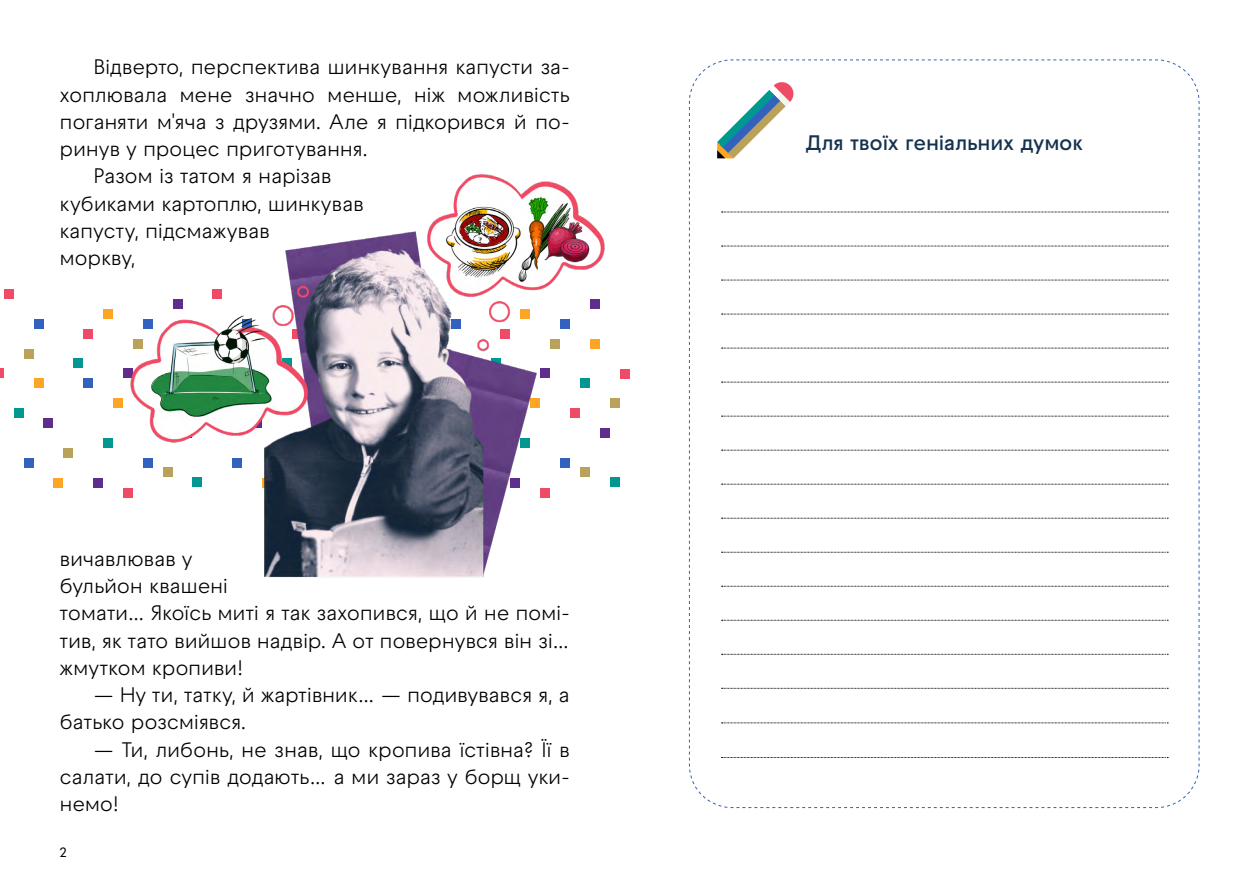
<style>
.page{position:relative;width:1259px;height:893px;background:#fff}
.page>*{position:absolute;margin:0;border:0;box-sizing:border-box;transform-origin:0 0}
.t1{font:21px/27.3px "Raptor V3 Premium";letter-spacing:-.02em;color:#000}
.t2{font:600 21px "Raptor V3 Premium";letter-spacing:-.01em;color:#14324f}
.t3{font:500 13.5px "Raptor V3 Premium";color:#000}
</style>
<div class="page">
<svg style="left:0;top:369px;width:4px;height:9px"></svg>
<div style="left:123px;top:369px;width:10px;height:9px;background:#5f2d8c"></div>
<div style="left:43px;top:418px;width:10px;height:10px;background:#5f2d8c"></div>
<div style="left:93px;top:478px;width:10px;height:10px;background:#5f2d8c"></div>
<div style="left:103px;top:309px;width:10px;height:10px;background:#fda625"></div>
<div style="left:34px;top:378px;width:10px;height:10px;background:#fda625"></div>
<div style="left:113px;top:398px;width:10px;height:10px;background:#fda625"></div>
<div style="left:53px;top:478px;width:10px;height:10px;background:#fda625"></div>
<div style="left:24px;top:349px;width:10px;height:9px;background:#baa25d"></div>
<div style="left:63px;top:448px;width:10px;height:10px;background:#baa25d"></div>
<div style="left:83px;top:329px;width:10px;height:10px;background:#ef4b67"></div>
<div style="left:4px;top:289px;width:10px;height:10px;background:#ef4b67"></div>
<div style="left:123px;top:488px;width:10px;height:9px;background:#ef4b67"></div>
<div style="left:34px;top:319px;width:10px;height:10px;background:#3162be"></div>
<div style="left:83px;top:378px;width:10px;height:10px;background:#3162be"></div>
<div style="left:24px;top:458px;width:10px;height:10px;background:#3162be"></div>
<div style="left:14px;top:408px;width:10px;height:10px;background:#009891"></div>
<div style="left:73px;top:358px;width:10px;height:10px;background:#009891"></div>
<div style="left:103px;top:438px;width:10px;height:10px;background:#009891"></div>
<div style="left:609px;top:398px;width:10px;height:10px;background:#baa25d"></div>
<div style="left:619px;top:369px;width:10px;height:9px;background:#ef4b67"></div>
<div style="left:609px;top:477px;width:10px;height:10px;background:#009891"></div>
<img style="left:130px;top:174px;width:480px;height:403px">
<svg style="left:688px;top:59px;width:511px;height:749px"></svg>
<p class="t1" style="left:94px;top:53px;width:478px">Відверто, перспектива шинкування капусти за-</p>
<p class="t1" style="left:60px;top:81px;width:512px">хоплювала мене значно менше, ніж можливість</p>
<p class="t1" style="left:60px;top:108px;width:512px">поганяти м'яча з друзями. Але я підкорився й по-</p>
<p class="t1" style="left:60px;top:135px;width:310px">ринув у процес приготування.</p>
<p class="t1" style="left:94px;top:162px;width:239px">Разом із татом я нарізав</p>
<p class="t1" style="left:60px;top:190px;width:306px">кубиками картоплю, шинкував</p>
<p class="t1" style="left:60px;top:217px;width:212px">капусту, підсмажував</p>
<p class="t1" style="left:60px;top:244px;width:77px">моркву,</p>
<p class="t1" style="left:60px;top:545px;width:512px">вичавлював у<br>бульйон квашені<br>томати… Якоїсь миті я так захопився, що й не помі&shy;тив, як тато вийшов надвір. А от повернувся він зі… жмутком кропиви!</p>
<p class="t1" style="left:60px;top:681px;width:512px;text-indent:34px">— Ну ти, татку, й жартівник… — подивувався я, а батько розсміявся.</p>
<p class="t1" style="left:60px;top:736px;width:512px;text-align:justify;text-indent:34px">— Ти, либонь, не знав, що кропива їстівна? Її в салати, до супів додають… а ми зараз у борщ уки&shy;немо!</p>
<p class="t3" style="left:60px;top:843px;width:9px">2</p>
<p class="t2" style="left:805px;top:128px;width:279px">Для твоїх геніальних думок</p>
</div>
